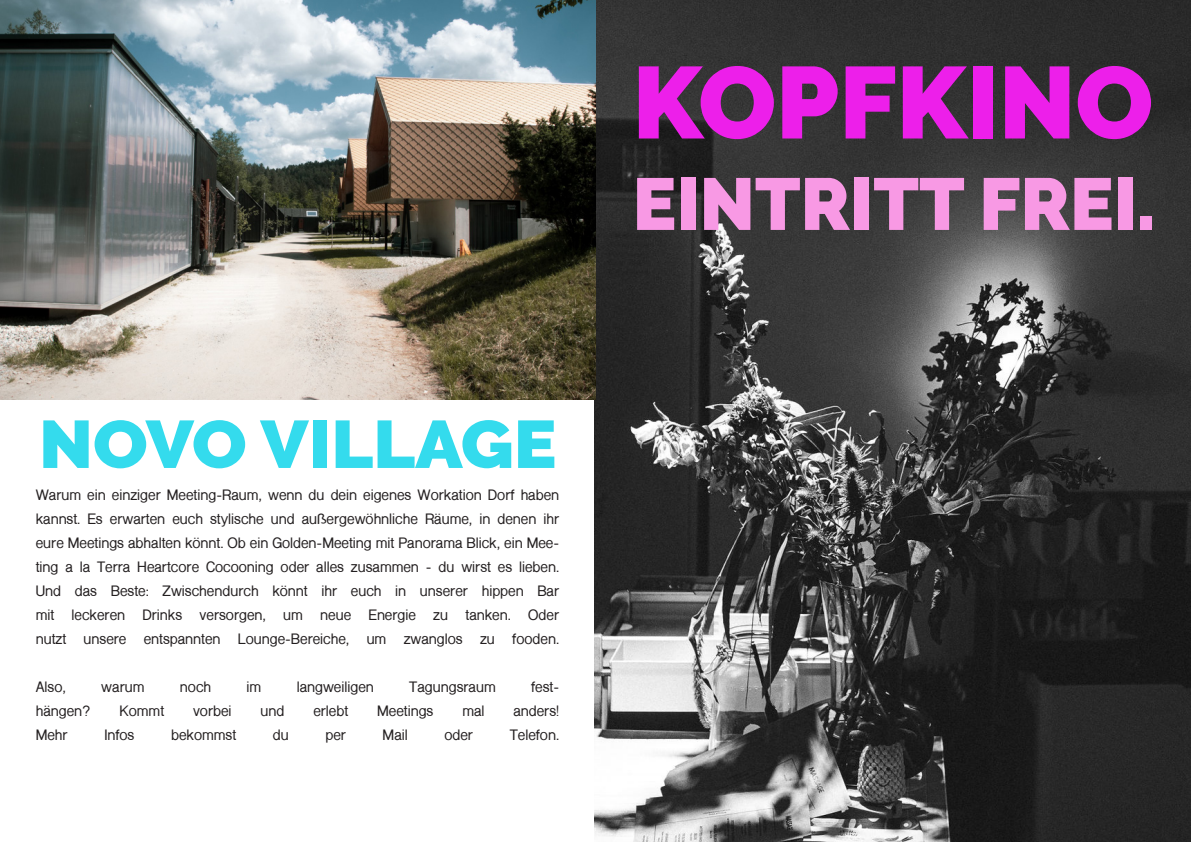
<style>
.page{position:relative;width:1191px;height:842px;background:#fff}
.page>*{position:absolute;margin:0;border:0;box-sizing:border-box;transform-origin:0 0}
.t1{font:900 101.6px "Raleway";color:#ed1fea}
.t2{font:900 73.3px "Raleway";color:#f899e4}
.t3{font:900 67px "Raleway";color:#34dbed;scale:1.07 1}
.t4{font:700 14px/24px "Shree Dev 0714";color:#231f20;text-align:justify}
</style>
<div class="page">
<img style="left:595px;top:0;width:596px;height:842px">
<img style="left:0;top:0;width:595px;height:399px">
<p class="t3" style="left:39px;top:405px;width:485px">NOVO VILLAGE</p>
<p class="t4" style="left:36px;top:483px;width:525px">Warum ein einziger Meeting-Raum, wenn du dein eigenes Workation Dorf haben kannst. Es erwarten euch stylische und außergewöhnliche Räume, in denen ihr eure Meetings abhalten könnt. Ob ein Golden-Meeting mit Panorama Blick, ein Mee&shy;ting a la Terra Heartcore Cocooning oder alles zusammen - du wirst es lieben.</p>
<p class="t4" style="left:36px;top:579px;width:525px">Und das Beste: Zwischendurch könnt ihr euch in unserer hippen Bar mit leckeren Drinks versorgen, um neue Energie zu tanken. Oder nutzt unsere entspannten Lounge-Bereiche, um zwanglos zu fooden.</p>
<p class="t4" style="left:36px;top:675px;width:32px">Also,</p>
<p class="t4" style="left:101px;top:675px;width:45px">warum</p>
<p class="t4" style="left:180px;top:675px;width:33px">noch</p>
<p class="t4" style="left:246px;top:675px;width:16px">im</p>
<p class="t4" style="left:297px;top:675px;width:79px">langweiligen</p>
<p class="t4" style="left:409px;top:675px;width:88px">Tagungsraum</p>
<p class="t4" style="left:531px;top:675px;width:30px">fest-</p>
<p class="t4" style="left:36px;top:699px;width:56px">hängen?</p>
<p class="t4" style="left:119px;top:699px;width:46px">Kommt</p>
<p class="t4" style="left:193px;top:699px;width:40px">vorbei</p>
<p class="t4" style="left:260px;top:699px;width:25px">und</p>
<p class="t4" style="left:313px;top:699px;width:36px">erlebt</p>
<p class="t4" style="left:377px;top:699px;width:58px">Meetings</p>
<p class="t4" style="left:462px;top:699px;width:24px">mal</p>
<p class="t4" style="left:513px;top:699px;width:47px">anders!</p>
<p class="t4" style="left:36px;top:723px;width:33px">Mehr</p>
<p class="t4" style="left:104px;top:723px;width:32px">Infos</p>
<p class="t4" style="left:171px;top:723px;width:67px">bekommst</p>
<p class="t4" style="left:273px;top:723px;width:17px">du</p>
<p class="t4" style="left:325px;top:723px;width:22px">per</p>
<p class="t4" style="left:382px;top:723px;width:27px">Mail</p>
<p class="t4" style="left:444px;top:723px;width:30px">oder</p>
<p class="t4" style="left:510px;top:723px;width:51px">Telefon.</p>
<p class="t1" style="left:632px;top:44px;width:522px">KOPFKINO</p>
<p class="t2" style="left:632px;top:162px;width:524px">EINTRITT FREI.</p>
</div>
